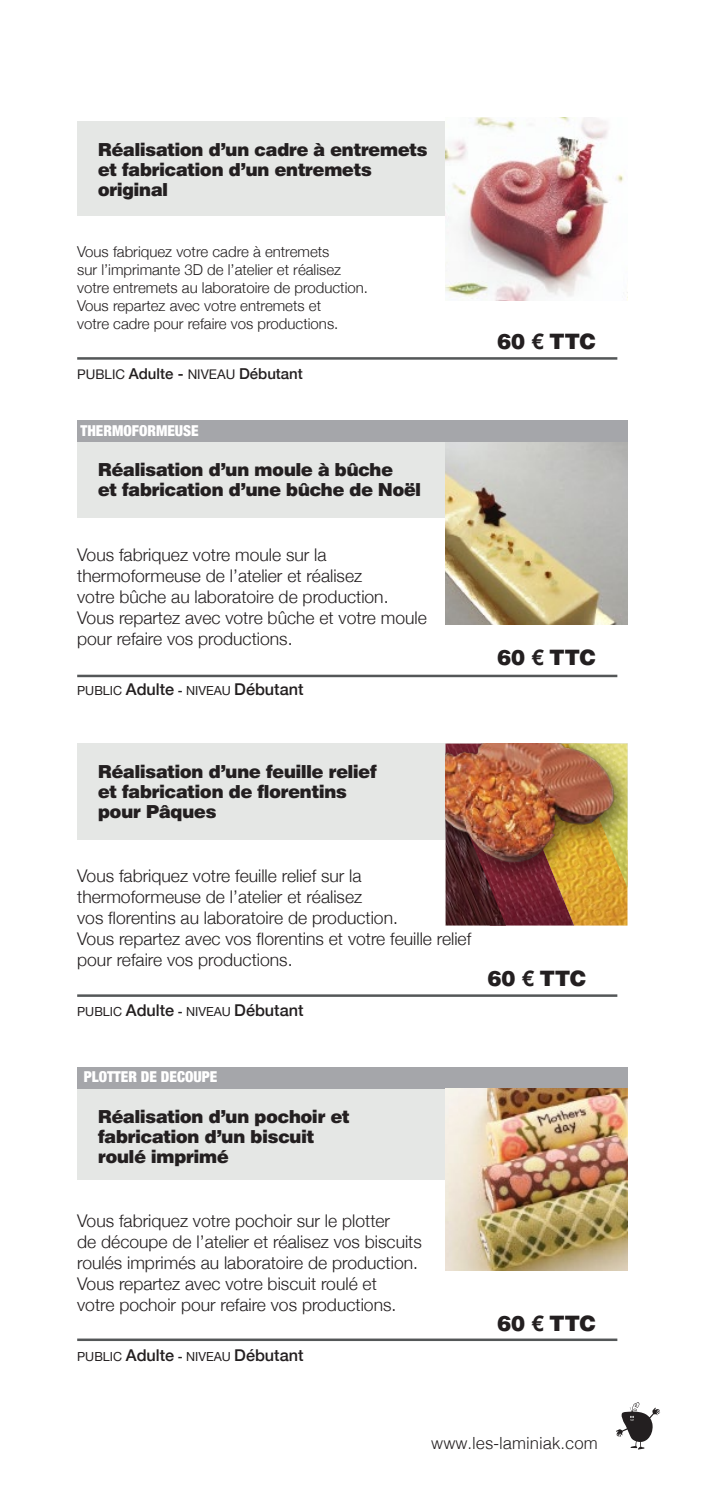
<style>
.page{position:relative;width:702px;height:1489px;background:#fff}
.page>*{position:absolute;margin:0;border:0;box-sizing:border-box;transform-origin:0 0}
.t1{font:900 21.75px "Helvetica BQ";color:#231f20}
.t2{font:900 18.25px/20px "Helvetica BQ";color:#231f20}
.t3{font:300 17.5px/21px "Helvetica Neue";color:#231f20}
.t4{font:300 16.75px "Helvetica";color:#231f20}
.t5{font:500 16.25px "Helvetica Neue";color:#231f20}
.t6{font:300 15px/18px "Helvetica Neue";color:#231f20}
.t7{font:900 condensed 15px "Helvetica Neue";color:#fff}
.t8{font:500 15px "Helvetica Neue";color:#231f20}
.s1{font-weight:400;font-size:13.25px}
.s2{font-weight:400;font-size:12.5px}
.s3{font-size:12.5px}
.s4{font-family:"Helvetica Neue";font-weight:700}
</style>
<div class="page">
<div style="left:77px;top:121px;width:551px;height:94px;background:#e5e7e5"></div>
<hr style="left:77px;top:357px;width:540px;height:2px;background:#545758">
<div style="left:77px;top:442px;width:551px;height:76px;background:#e5e7e5"></div>
<img style="left:445px;top:442px;width:183px;height:182px">
<hr style="left:77px;top:674px;width:540px;height:3px;background:#545758">
<div style="left:77px;top:743px;width:551px;height:96px;background:#e5e7e5"></div>
<hr style="left:77px;top:994px;width:540px;height:2px;background:#545758">
<div style="left:77px;top:1088px;width:551px;height:91px;background:#e5e7e5"></div>
<hr style="left:77px;top:1338px;width:540px;height:2px;background:#545758">
<div style="left:77px;top:1066px;width:551px;height:22px;background:#a5a6aa"></div>
<div style="left:77px;top:420px;width:551px;height:22px;background:#a5a6aa"></div>
<img style="left:445px;top:118px;width:183px;height:182px">
<img style="left:445px;top:1088px;width:182px;height:182px">
<img style="left:445px;top:743px;width:183px;height:182px">
<svg style="left:616px;top:1402px;width:44px;height:47px"></svg>
<p class="t2" style="left:98px;top:139px;width:331px">Réalisation d’un cadre à entremets et fabrication d’un entremets original</p>
<p class="t6" style="left:77px;top:242px;width:292px">Vous fabriquez votre cadre à entremets<br>sur l’imprimante 3D de l’atelier et réalisez votre entremets au laboratoire de production.<br>Vous repartez avec votre entremets et<br>votre cadre pour refaire vos productions.</p>
<p class="t8" style="left:77px;top:364px;width:227px"><span class="s1">PUBLIC</span> Adulte - <span class="s1">NIVEAU</span> Débutant</p>
<p class="t7" style="left:80px;top:421px;width:120px">THERMOFORMEUSE</p>
<p class="t2" style="left:98px;top:460px;width:324px">Réalisation d’un moule à bûche<br>et fabrication d’une bûche de Noël</p>
<p class="t3" style="left:77px;top:543px;width:351px">Vous fabriquez votre moule sur la thermoformeuse de l’atelier et réalisez<br>votre bûche au laboratoire de production.<br>Vous repartez avec votre bûche et votre moule pour refaire vos productions.</p>
<p class="t5" style="left:77px;top:678px;width:228px"><span class="s2">PUBLIC</span> Adulte <span class="s3">-</span> <span class="s2">NIVEAU</span> Débutant</p>
<p class="t1" style="left:497px;top:328px;width:100px">60 <span class="s4">€</span> TTC</p>
<p class="t1" style="left:497px;top:644px;width:100px">60 <span class="s4">€</span> TTC</p>
<p class="t2" style="left:98px;top:761px;width:280px">Réalisation d’une feuille relief et fabrication de florentins pour Pâques</p>
<p class="t3" style="left:77px;top:865px;width:395px">Vous fabriquez votre feuille relief sur la thermoformeuse de l’atelier et réalisez<br>vos florentins au laboratoire de production.<br>Vous repartez avec vos florentins et votre feuille relief pour refaire vos productions.</p>
<p class="t5" style="left:77px;top:1000px;width:228px"><span class="s2">PUBLIC</span> Adulte <span class="s3">-</span> <span class="s2">NIVEAU</span> Débutant</p>
<p class="t1" style="left:487px;top:965px;width:100px">60 <span class="s4">€</span> TTC</p>
<p class="t7" style="left:84px;top:1067px;width:135px">PLOTTER DE DECOUPE</p>
<p class="t2" style="left:98px;top:1106px;width:253px">Réalisation d’un pochoir et fabrication d’un biscuit roulé imprimé</p>
<p class="t3" style="left:77px;top:1209px;width:346px">Vous fabriquez votre pochoir sur le plotter<br>de découpe de l’atelier et réalisez vos biscuits roulés imprimés au laboratoire de production.<br>Vous repartez avec votre biscuit roulé et<br>votre pochoir pour refaire vos productions.</p>
<p class="t5" style="left:77px;top:1345px;width:228px"><span class="s2">PUBLIC</span> Adulte <span class="s3">-</span> <span class="s2">NIVEAU</span> Débutant</p>
<p class="t1" style="left:497px;top:1310px;width:100px">60 <span class="s4">€</span> TTC</p>
<p class="t4" style="left:431px;top:1436px;width:168px">www.les-laminiak.com</p>
</div>
